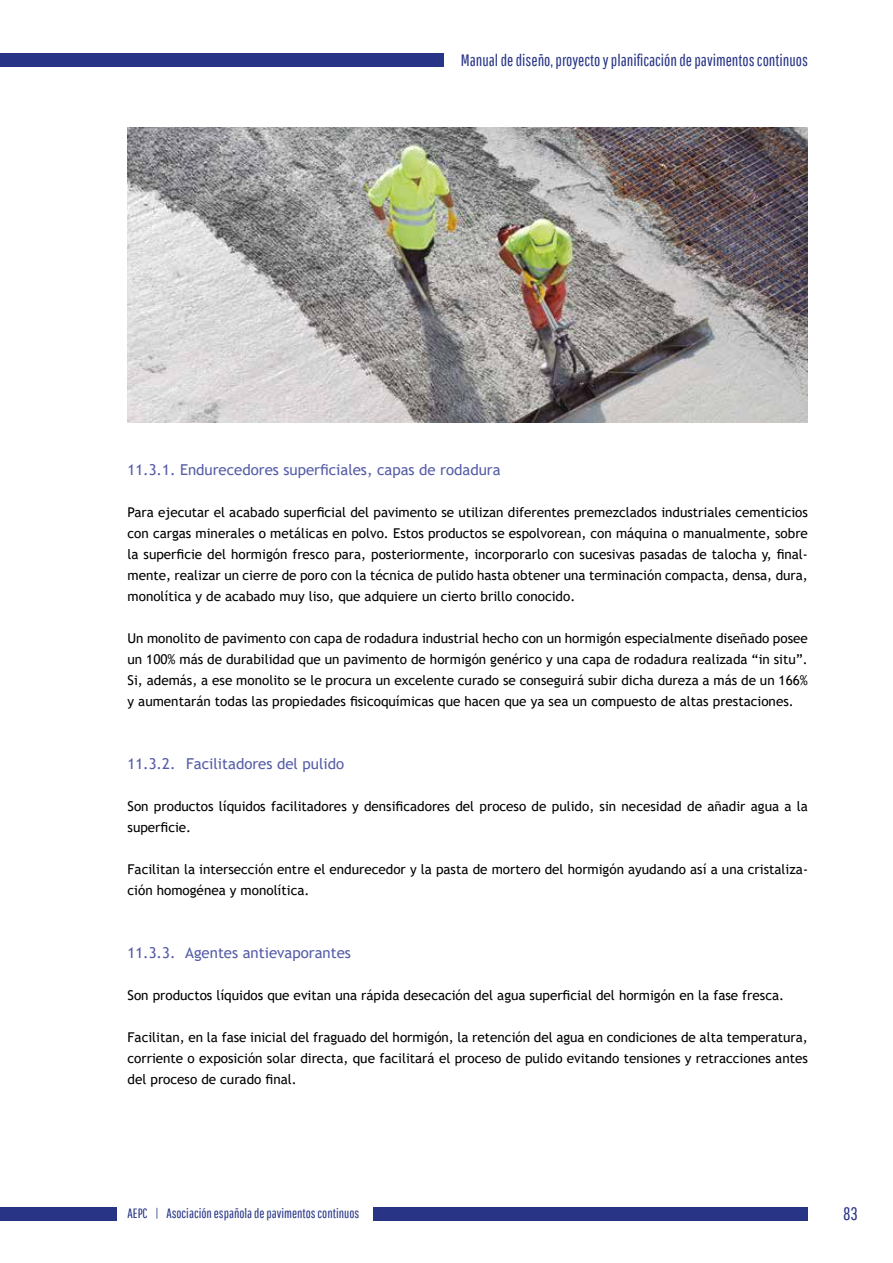
<style>
.page{position:relative;width:893px;height:1263px;background:#fff}
.page>*{position:absolute;margin:0;border:0;box-sizing:border-box;transform-origin:0 0}
.t1{font:18px "Pathway Gothic One";color:#283587}
.t2{font:16.5px "Pathway Gothic One";color:#283587}
.t3{font:15px "Trebuchet MS";color:#565da7}
.t4{font:13.5px/21px "Trebuchet MS";color:#000;text-align:justify}
.t5{font:13.5px "Pathway Gothic One";color:#283587}
</style>
<div class="page">
<div style="left:373px;top:1207px;width:435px;height:13px;background:#283587"></div>
<div style="left:0;top:53px;width:444px;height:14px;background:#283587"></div>
<div style="left:0;top:1207px;width:116px;height:13px;background:#283587"></div>
<img style="left:128px;top:128px;width:680px;height:294px">
<p class="t2" style="left:461px;top:50px;width:349px">Manual de diseño, proyecto y planificación de pavimentos continuos</p>
<p class="t3" style="left:128px;top:460px;width:375px">11.3.1. Endurecedores superficiales, capas de rodadura</p>
<p class="t4" style="left:128px;top:501px;width:682px">Para ejecutar el acabado superficial del pavimento se utilizan diferentes premezclados industriales cementicios con cargas minerales o metálicas en polvo. Estos productos se espolvorean, con máquina o manualmente, sobre la superficie del hormigón fresco para, posteriormente, incorporarlo con sucesivas pasadas de talocha y, final&shy;mente, realizar un cierre de poro con la técnica de pulido hasta obtener una terminación compacta, densa, dura, monolítica y de acabado muy liso, que adquiere un cierto brillo conocido.</p>
<p class="t4" style="left:128px;top:627px;width:682px">Un monolito de pavimento con capa de rodadura industrial hecho con un hormigón especialmente diseñado posee un 100% más de durabilidad que un pavimento de hormigón genérico y una capa de rodadura realizada “in situ”.<br>Si, además, a ese monolito se le procura un excelente curado se conseguirá subir dicha dureza a más de un 166% y aumentarán todas las propiedades fisicoquímicas que hacen que ya sea un compuesto de altas prestaciones.</p>
<p class="t3" style="left:128px;top:754px;width:218px">11.3.2. Facilitadores del pulido</p>
<p class="t4" style="left:128px;top:795px;width:682px">Son productos líquidos facilitadores y densificadores del proceso de pulido, sin necesidad de añadir agua a la superficie.</p>
<p class="t4" style="left:128px;top:858px;width:682px">Facilitan la intersección entre el endurecedor y la pasta de mortero del hormigón ayudando así a una cristaliza&shy;ción homogénea y monolítica.</p>
<p class="t3" style="left:128px;top:943px;width:225px">11.3.3. Agentes antievaporantes</p>
<p class="t4" style="left:128px;top:984px;width:658px">Son productos líquidos que evitan una rápida desecación del agua superficial del hormigón en la fase fresca.</p>
<p class="t4" style="left:128px;top:1026px;width:682px">Facilitan, en la fase inicial del fraguado del hormigón, la retención del agua en condiciones de alta temperatura, corriente o exposición solar directa, que facilitará el proceso de pulido evitando tensiones y retracciones antes del proceso de curado final.</p>
<p class="t5" style="left:128px;top:1205px;width:233px">AEPC | Asociación española de pavimentos continuos</p>
<h1 class="t1" style="left:843px;top:1203px;width:16px">83</h1>
</div>
